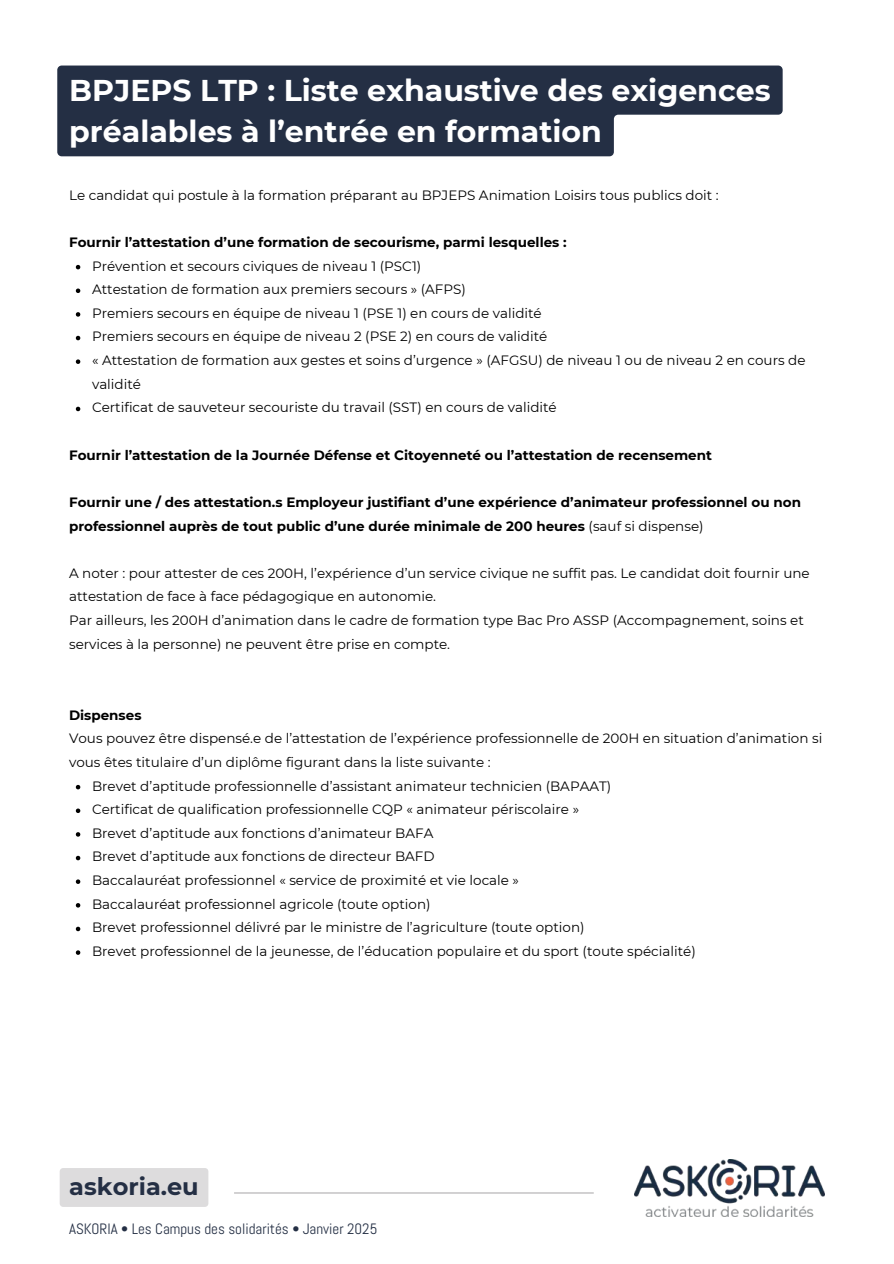
<style>
.page{position:relative;width:894px;height:1264px;background:#fff}
.page>*{position:absolute;margin:0;border:0;box-sizing:border-box;transform-origin:0 0}
.t1{font:700 30px/41.7px "Montserrat";color:#fff}
.t2{font:700 24px "Montserrat";color:#242f44}
.t3{font:15px "Abel";color:#242f44}
.t4{font:13.5px/23.7px "Montserrat";color:#000}
.t5{font:700 13.5px/23.7px "Montserrat";color:#000}
.s1{font-weight:400}
</style>
<div class="page">
<hr style="left:234px;top:1192px;width:359px;height:1px;background:#b0afb0">
<div style="left:60px;top:1168px;width:148px;height:38px;background:#dddcdd"></div>
<img style="left:634px;top:1159px;width:190px;height:56px">
<svg style="left:57px;top:66px;width:725px;height:90px;fill:#242f44"></svg>
<svg style="left:76px;top:265px;width:4px;height:4px"></svg>
<svg style="left:76px;top:288px;width:4px;height:5px"></svg>
<svg style="left:76px;top:312px;width:4px;height:5px"></svg>
<svg style="left:76px;top:336px;width:4px;height:4px"></svg>
<svg style="left:76px;top:359px;width:4px;height:5px"></svg>
<svg style="left:76px;top:407px;width:4px;height:4px"></svg>
<svg style="left:76px;top:785px;width:4px;height:4px"></svg>
<svg style="left:76px;top:808px;width:4px;height:5px"></svg>
<svg style="left:76px;top:832px;width:4px;height:4px"></svg>
<svg style="left:76px;top:855px;width:4px;height:5px"></svg>
<svg style="left:76px;top:879px;width:4px;height:5px"></svg>
<svg style="left:76px;top:903px;width:4px;height:4px"></svg>
<svg style="left:76px;top:926px;width:4px;height:5px"></svg>
<svg style="left:76px;top:950px;width:4px;height:4px"></svg>
<h1 class="t1" style="left:69px;top:69px;width:702px">BPJEPS LTP : Liste exhaustive des exigences préalables à l’entrée en formation</h1>
<p class="t4" style="left:69px;top:183px;width:651px">Le candidat qui postule à la formation préparant au BPJEPS Animation Loisirs tous publics doit :</p>
<p class="t5" style="left:69px;top:230px;width:499px">Fournir l’attestation d’une formation de secourisme, parmi lesquelles :</p>
<p class="t4" style="left:92px;top:254px;width:714px">Prévention et secours civiques de niveau 1 (PSC1)<br>Attestation de formation aux premiers secours » (AFPS)<br>Premiers secours en équipe de niveau 1 (PSE 1) en cours de validité<br>Premiers secours en équipe de niveau 2 (PSE 2) en cours de validité<br>« Attestation de formation aux gestes et soins d’urgence » (AFGSU) de niveau 1 ou de niveau 2 en cours de validité<br>Certificat de sauveteur secouriste du travail (SST) en cours de validité</p>
<p class="t5" style="left:69px;top:443px;width:644px">Fournir l’attestation de la Journée Défense et Citoyenneté ou l’attestation de recensement</p>
<p class="t5" style="left:69px;top:490px;width:733px">Fournir une / des attestation.s Employeur justifiant d’une expérience d’animateur professionnel ou non professionnel auprès de tout public d’une durée minimale de 200 heures <span class="s1">(sauf si dispense)</span></p>
<p class="t4" style="left:69px;top:561px;width:742px">A noter : pour attester de ces 200H, l’expérience d’un service civique ne suffit pas. Le candidat doit fournir une attestation de face à face pédagogique en autonomie.<br>Par ailleurs, les 200H d’animation dans le cadre de formation type Bac Pro ASSP (Accompagnement, soins et services à la personne) ne peuvent être prise en compte.</p>
<p class="t5" style="left:69px;top:703px;width:74px">Dispenses</p>
<p class="t4" style="left:69px;top:726px;width:754px">Vous pouvez être dispensé.e de l’attestation de l’expérience professionnelle de 200H en situation d’animation si</p>
<p class="t4" style="left:69px;top:750px;width:423px">vous êtes titulaire d’un diplôme figurant dans la liste suivante :</p>
<p class="t4" style="left:92px;top:773px;width:520px">Brevet d’aptitude professionnelle d’assistant animateur technicien (BAPAAT)</p>
<p class="t4" style="left:92px;top:797px;width:488px">Certificat de qualification professionnelle CQP « animateur périscolaire »</p>
<p class="t4" style="left:92px;top:821px;width:343px">Brevet d’aptitude aux fonctions d’animateur BAFA</p>
<p class="t4" style="left:92px;top:844px;width:344px">Brevet d’aptitude aux fonctions de directeur BAFD</p>
<p class="t4" style="left:92px;top:868px;width:428px">Baccalauréat professionnel « service de proximité et vie locale »</p>
<p class="t4" style="left:92px;top:892px;width:340px">Baccalauréat professionnel agricole (toute option)</p>
<p class="t4" style="left:92px;top:915px;width:494px">Brevet professionnel délivré par le ministre de l’agriculture (toute option)</p>
<p class="t4" style="left:92px;top:939px;width:605px">Brevet professionnel de la jeunesse, de l’éducation populaire et du sport (toute spécialité)</p>
<h2 class="t2" style="left:69px;top:1172px;width:131px">askoria.eu</h2>
<p class="t3" style="left:69px;top:1219px;width:310px">ASKORIA • Les Campus des solidarités • Janvier 2025</p>
</div>
